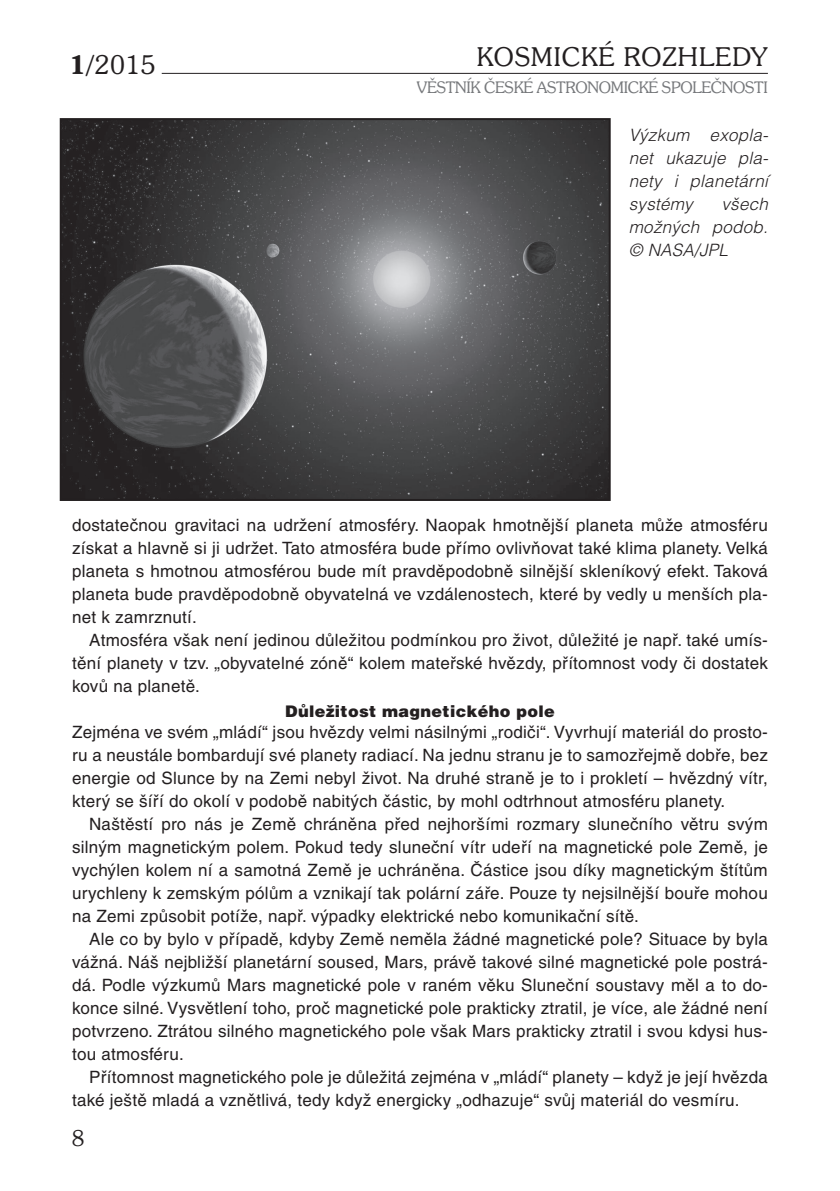
<style>
.page{position:relative;width:840px;height:1191px;background:#fff}
.page>*{position:absolute;margin:0;border:0;box-sizing:border-box;transform-origin:0 0}
.t1{font:300 26px "Souvenir IT Cby BTCE";letter-spacing:.04em;color:#231f20}
.t2{font:300 22px "Souvenir IT Cby BTCE";color:#231f20}
.t3{font:17px/23px "Helvetica CE";letter-spacing:.015em;color:#231f20;text-align:justify}
.t4{font:italic 300 17px/23px "Helvetica CE";letter-spacing:.015em;color:#231f20;text-align:justify}
.t5{font:300 16px "Souvenir IT Cby BTCE";letter-spacing:-.02em;color:#76787b}
.t6{font:900 16px "Helvetica CE";letter-spacing:.02em;color:#231f20}
.s1{font-weight:600}
</style>
<div class="page">
<hr style="left:162px;top:73px;width:605px;height:1px;background:#231f20">
<img style="left:63px;top:121px;width:544px;height:377px">
<div style="left:60px;top:118px;width:550px;height:383px;border:2px solid #231f20"></div>
<h1 class="t1" style="left:69px;top:48px;width:87px"><span class="s1">1/</span>2015</h1>
<h1 class="t1" style="left:476px;top:39px;width:292px">KOSMICKÉ ROZHLEDY</h1>
<p class="t5" style="left:416px;top:77px;width:352px">VĚSTNÍK ČESKÉ ASTRONOMICKÉ SPOLEČNOSTI</p>
<p class="t4" style="left:628px;top:123px;width:141px">Výzkum exopla&shy;net ukazuje pla&shy;nety i planetární systémy</p>
<p class="t4" style="left:628px;top:192px;width:140px;text-indent:93px">všech možných podob. © NASA/JPL</p>
<p class="t3" style="left:72px;top:514px;width:697px">dostatečnou gravitaci na udržení atmosféry. Naopak hmotnější planeta může atmosféru získat a hlavně si ji udržet. Tato atmosféra bude přímo ovlivňovat také klima planety. Velká planeta s hmotnou atmosférou bude mít pravděpodobně silnější skleníkový efekt. Taková planeta bude pravděpodobně obyvatelná ve vzdálenostech, které by vedly u menších pla&shy;net k zamrznutí.</p>
<p class="t3" style="left:72px;top:629px;width:697px;text-indent:17px">Atmosféra však není jedinou důležitou podmínkou pro život, důležité je např. také umís&shy;tění planety v tzv. „obyvatelné zóně“ kolem mateřské hvězdy, přítomnost vody či dostatek kovů na planetě.</p>
<p class="t6" style="left:285px;top:702px;width:271px">Důležitost magnetického pole</p>
<p class="t3" style="left:72px;top:720px;width:697px">Zejména ve svém „mládí“ jsou hvězdy velmi násilnými „rodiči“. Vyvrhují materiál do prosto&shy;ru a neustále bombardují své planety radiací. Na jednu stranu je to samozřejmě dobře, bez energie od Slunce by na Zemi nebyl život. Na druhé straně je to i prokletí – hvězdný vítr, který se šíří do okolí v podobě nabitých částic, by mohl odtrhnout atmosféru planety.</p>
<p class="t3" style="left:72px;top:812px;width:697px;text-indent:17px">Naštěstí pro nás je Země chráněna před nejhoršími rozmary slunečního větru svým silným magnetickým polem. Pokud tedy sluneční vítr udeří na magnetické pole Země, je vychýlen kolem ní a samotná Země je uchráněna. Částice jsou díky magnetickým štítům urychleny k zemským pólům a vznikají tak polární záře. Pouze ty nejsilnější bouře mohou na Zemi způsobit potíže, např. výpadky elektrické nebo komunikační sítě.</p>
<p class="t3" style="left:72px;top:927px;width:697px;text-indent:17px">Ale co by bylo v případě, kdyby Země neměla žádné magnetické pole? Situace by byla vážná. Náš nejbližší planetární soused, Mars, právě takové silné magnetické pole postrá&shy;dá. Podle výzkumů Mars magnetické pole v raném věku Sluneční soustavy měl a to do&shy;konce silné. Vysvětlení toho, proč magnetické pole prakticky ztratil, je více, ale žádné není potvrzeno. Ztrátou silného magnetického pole však Mars prakticky ztratil i svou kdysi hus&shy;tou atmosféru.</p>
<p class="t3" style="left:72px;top:1065px;width:697px;text-indent:17px">Přítomnost magnetického pole je důležitá zejména v „mládí“ planety – když je její hvězda také ještě mladá a vznětlivá, tedy když energicky „odhazuje“ svůj materiál do vesmíru.</p>
<p class="t2" style="left:72px;top:1124px;width:14px">8</p>
</div>
